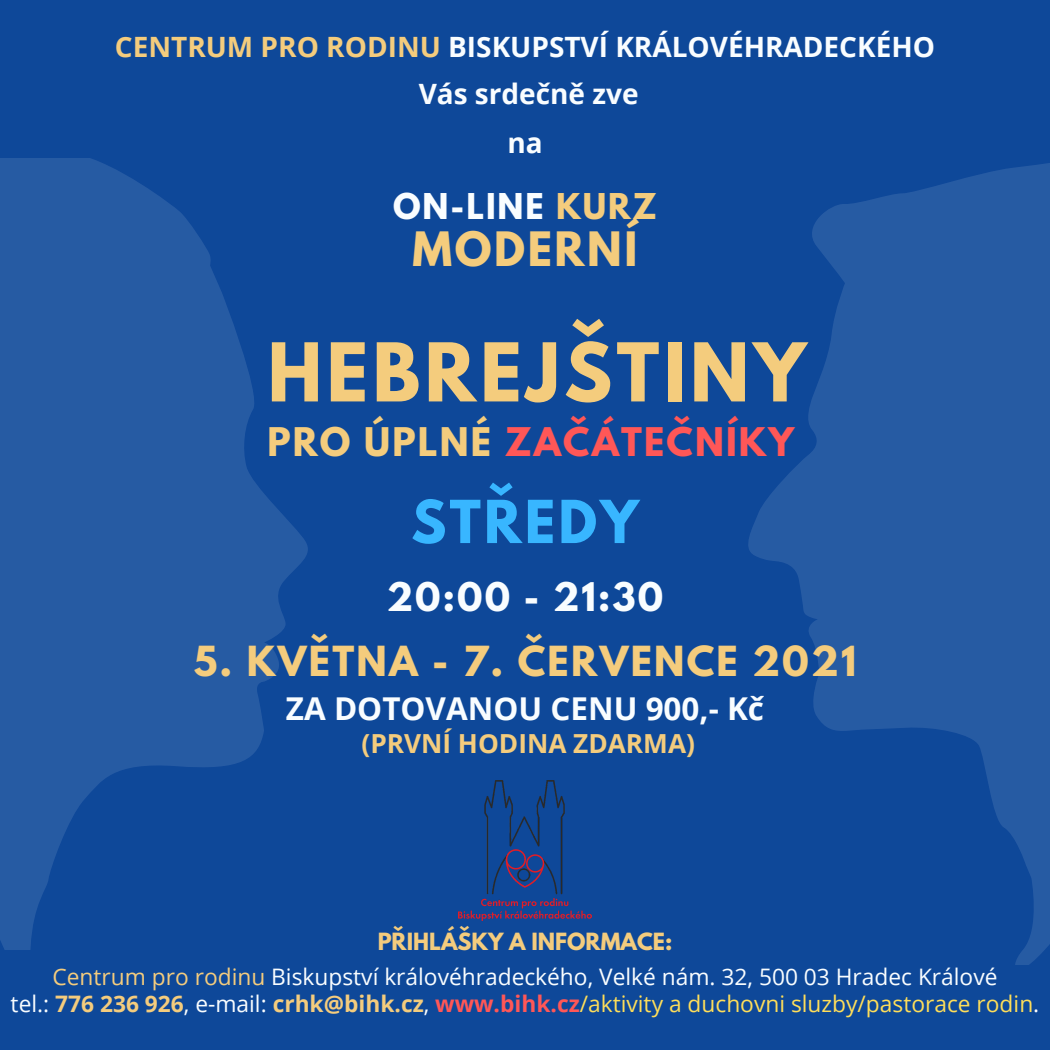
<style>
.page{position:relative;width:1050px;height:1050px;background:#0e4899}
.page>*{position:absolute;margin:0;border:0;box-sizing:border-box;transform-origin:0 0}
.t1{font:700 71.75px "League Spartan";letter-spacing:.06em;color:#f4cc7d}
.t2{font:700 52.5px "League Spartan";letter-spacing:.06em;color:#38b6ff}
.t3{font:700 42px "League Spartan";letter-spacing:.06em;color:#f4cc7d}
.t4{font:700 36.75px "League Spartan";letter-spacing:.06em;color:#f4cc7d}
.t5{font:700 35px "League Spartan";letter-spacing:.06em;color:#ff5757}
.t6{font:700 35px "League Spartan";letter-spacing:.06em;color:#f9fdff}
.t7{font:700 31.5px "Open Sans";color:#f9fdff}
.t8{font:700 31.5px "League Spartan";letter-spacing:.06em;color:#f9fdff}
.t9{font:700 28px "Open Sans";color:#f9fdff}
.t10{font:700 26.25px "Open Sans";color:#f4cc7d}
.t11{font:22.75px "Open Sans";color:#ffde59}
.t12{font:22.75px "Open Sans";color:#f9fdff}
.t13{font:700 21px "League Spartan";color:#f4cc7d}
.s1{color:#f4cc7d}
.s2{color:#f9fdff}
.s3{font-weight:700;color:#f4cc7d}
.s4{font-weight:700;color:#ff5757}
.s5{color:#fff}
</style>
<div class="page">
<svg style="left:748px;top:163px;width:302px;height:801px;fill:#265ba3"></svg>
<svg style="left:0;top:159px;width:308px;height:791px;fill:#265ba3"></svg>
<img style="left:458px;top:781px;width:134px;height:140px">
<p class="t9" style="left:115px;top:27px;width:822px"><span class="s1">CENTRUM PRO RODINU</span> BISKUPSTVÍ KRÁLOVÉHRADECKÉHO</p>
<p class="t9" style="left:419px;top:75px;width:221px">Vás srdečně zve</p>
<p class="t9" style="left:507px;top:123px;width:37px">na</p>
<p class="t8" style="left:393px;top:190px;width:265px">ON-LINE <span class="s1">KURZ</span></p>
<p class="t3" style="left:413px;top:228px;width:226px">MODERNÍ</p>
<p class="t1" style="left:268px;top:337px;width:540px">HEBREJŠTINY</p>
<p class="t5" style="left:267px;top:424px;width:528px"><span class="s1">PRO ÚPLNÉ</span> ZAČÁTEČNÍKY</p>
<p class="t2" style="left:411px;top:496px;width:229px">STŘEDY</p>
<p class="t6" style="left:387px;top:580px;width:278px">20:00 - 21:30</p>
<p class="t4" style="left:194px;top:643px;width:664px">5. KVĚTNA - 7. ČERVENCE 2021</p>
<p class="t7" style="left:286px;top:686px;width:480px">ZA DOTOVANOU CENU 900,- Kč</p>
<p class="t10" style="left:361px;top:725px;width:335px">(PRVNÍ HODINA ZDARMA)</p>
<p class="t13" style="left:378px;top:931px;width:296px">PŘIHLÁŠKY A INFORMACE:</p>
<p class="t12" style="left:52px;top:961px;width:947px"><span class="s1">Centrum pro rodinu</span> Biskupství královéhradeckého, Velké nám. 32, 500 03 Hradec Králové</p>
<p class="t11" style="left:11px;top:988px;width:1030px"><span class="s2">tel.:</span> <span class="s3">776 236 926</span><span class="s2">, e-mail:</span> <span class="s3">crhk@bihk.cz</span><span class="s2">,</span> <span class="s4">www.bihk.cz</span>/aktivity a duchovni sluzby/pastorace rodin<span class="s5">.</span></p>
</div>
